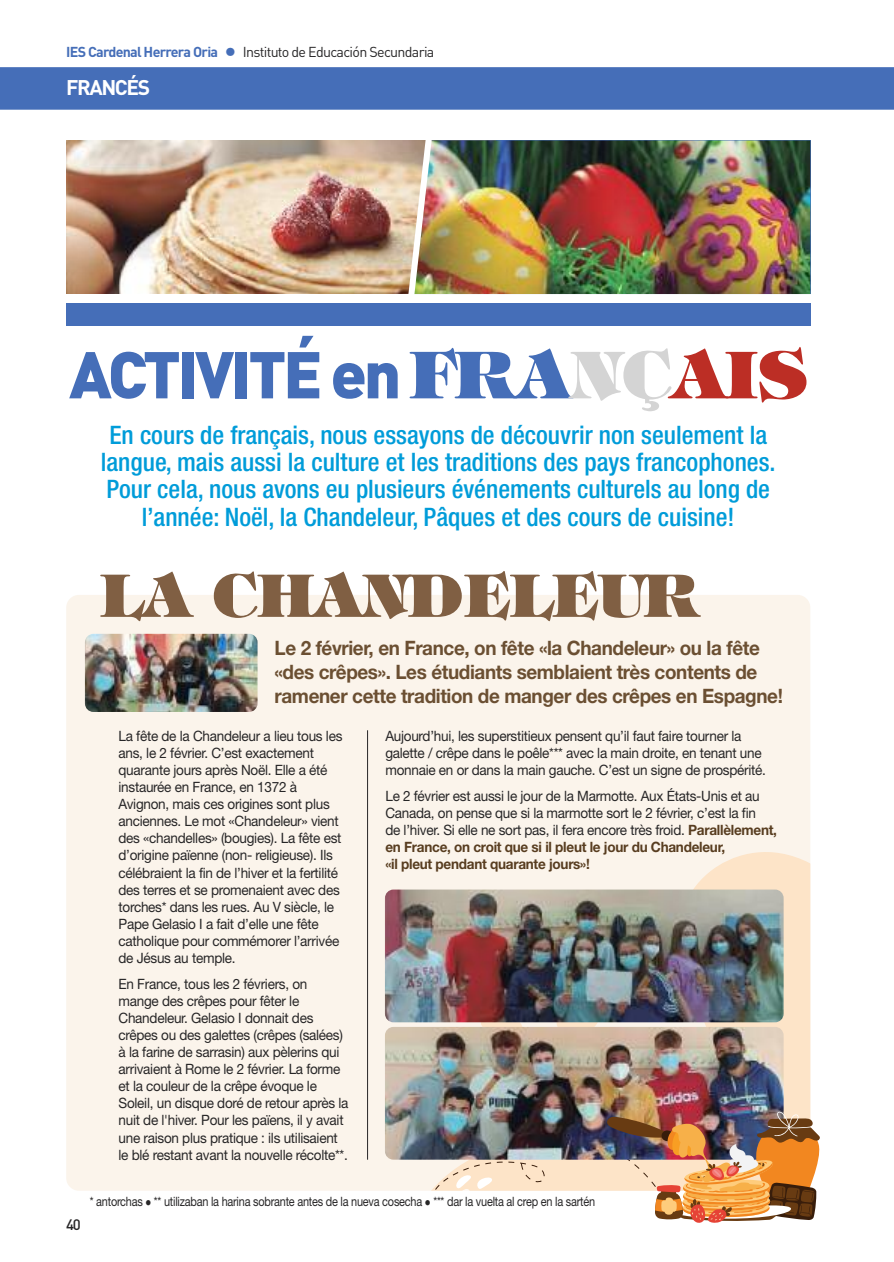
<style>
.page{position:relative;width:894px;height:1262px;background:#fff}
.page>*{position:absolute;margin:0;border:0;box-sizing:border-box;transform-origin:0 0}
.t1{font:900 64.95px "DIN Pro";letter-spacing:-.05em;color:#456eb8}
.t2{font:800 58.95px "Tiffany Std";color:#805f43}
.t3{font:500 condensed 25.5px/27.3px "Helvetica Neue LT Std";color:#009cd9;text-align:center}
.t4{font:700 21px "DIN Pro";letter-spacing:-.07em;color:#fff}
.t5{font:700 19.8px/23.9px "Helvetica Neue LT Std";letter-spacing:-.02em;color:#6b4f32;scale:.95 1}
.t6{font:500 15px "DIN Pro";color:#272627}
.t7{font:14.25px/17.1px "Helvetica Neue LT Std";letter-spacing:-.02em;color:#272627;scale:.95 1}
.t8{font:14.25px "DIN Pro";letter-spacing:-.05em;color:#272627}
.t9{font:12.9px "Helvetica Neue LT Std";letter-spacing:-.02em;color:#272627;scale:.85 1}
.s1{font-weight:700;color:#456eb8}
.s2{color:#456eb8}
.s3{font-family:"Tiffany Std";font-weight:800}
.s4{font-family:"Tiffany Std";font-weight:800;color:#d4d4d4}
.s5{font-family:"Tiffany Std";font-weight:800;color:#bc2e25}
.s6{font-weight:700;color:#583d20}
</style>
<div class="page">
<div style="left:66px;top:595px;width:744px;height:596px;background:#fbf4eb;border-radius:13px"></div>
<svg style="left:407px;top:852px;width:403px;height:171px"></svg>
<div style="left:0;top:67px;width:894px;height:43px;background:#456eb8"></div>
<hr style="left:367px;top:730px;width:1px;height:430px;background:#272627">
<img style="left:85px;top:634px;width:173px;height:78px;border-radius:9px">
<div style="left:66px;top:303px;width:744px;height:23px;background:#456eb8"></div>
<img style="left:66px;top:140px;width:339px;height:154px">
<img style="left:435px;top:140px;width:375px;height:154px">
<img style="left:405px;top:140px;width:30px;height:154px">
<img style="left:385px;top:890px;width:399px;height:132px;border-radius:9px">
<img style="left:385px;top:1027px;width:399px;height:133px;border-radius:9px">
<img style="left:430px;top:1009px;width:390px;height:214px">
<p class="t8" style="left:66px;top:47px;width:370px"><span class="s1">IES Cardenal Herrera Oria</span> <span class="s2">●</span> Instituto de Educación Secundaria</p>
<h3 class="t4" style="left:66px;top:80px;width:85px">FRANCÉS</h3>
<h1 class="t1" style="left:69px;top:352px;width:740px">ACTIVITÉen<span class="s3">FRA</span><span class="s4">NÇ</span><span class="s5">AIS</span></h1>
<p class="t3" style="left:101px;top:423px;width:676px">En cours de français, nous essayons de découvrir non seulement la langue, mais aussi la culture et les traditions des pays francophones.<br>Pour cela, nous avons eu plusieurs événements culturels au long de l’année: Noël, la Chandeleur, Pâques et des cours de cuisine!</p>
<h2 class="t2" style="left:100px;top:562px;width:601px">LA CHANDELEUR</h2>
<h3 class="t5" style="left:275px;top:638px;width:537px">Le 2 février, en France, on fête «la Chandeleur» ou la fête «des crêpes». Les étudiants semblaient très contents de ramener cette tradition de manger des crêpes en Espagne!</h3>
<p class="t7" style="left:119px;top:728px;width:237px">la fête de la Chandeleur a lieu tous les ans, le 2 février. C’est exactement quarante jours après noël. Elle a été instaurée en France, en 1372 à avignon, mais ces origines sont plus anciennes. le mot «Chandeleur» vient des «chandelles» (bougies). la fête est d’origine païenne (non- religieuse). ils célébraient la fin de l’hiver et la fertilité des terres et se promenaient avec des torches* dans les rues. au V siècle, le Pape Gelasio i a fait d’elle une fête catholique pour commémorer l’arrivée de Jésus au temple.</p>
<p class="t7" style="left:119px;top:976px;width:244px">En France, tous les 2 févriers, on mange des crêpes pour fêter le Chandeleur. Gelasio i donnait des crêpes ou des galettes (crêpes (salées) à la farine de sarrasin) aux pèlerins qui arrivaient à rome le 2 février. la forme et la couleur de la crêpe évoque le soleil, un disque doré de retour après la nuit de l'hiver. Pour les païens, il y avait une raison plus pratique : ils utilisaient le blé restant avant la nouvelle récolte**.</p>
<p class="t7" style="left:385px;top:728px;width:402px">aujourd’hui, les superstitieux pensent qu’il faut faire tourner la galette / crêpe dans le poêle*** avec la main droite, en tenant une monnaie en or dans la main gauche. C’est un signe de prospérité.</p>
<p class="t7" style="left:385px;top:788px;width:414px">le 2 février est aussi le jour de la Marmotte. aux États-Unis et au Canada, on pense que si la marmotte sort le 2 février, c’est la fin<br>de l’hiver. si elle ne sort pas, il fera encore très froid. <span class="s6">Parallèlement, en France, on croit que si il pleut le jour du Chandeleur,<br>«il pleut pendant quarante jours»!</span></p>
<p class="t6" style="left:66px;top:1220px;width:16px">40</p>
<p class="t9" style="left:90px;top:1197px;width:596px">* antorchas ● ** utilizaban la harina sobrante antes de la nueva cosecha ● *** dar la vuelta al crep en la sartén</p>
</div>
